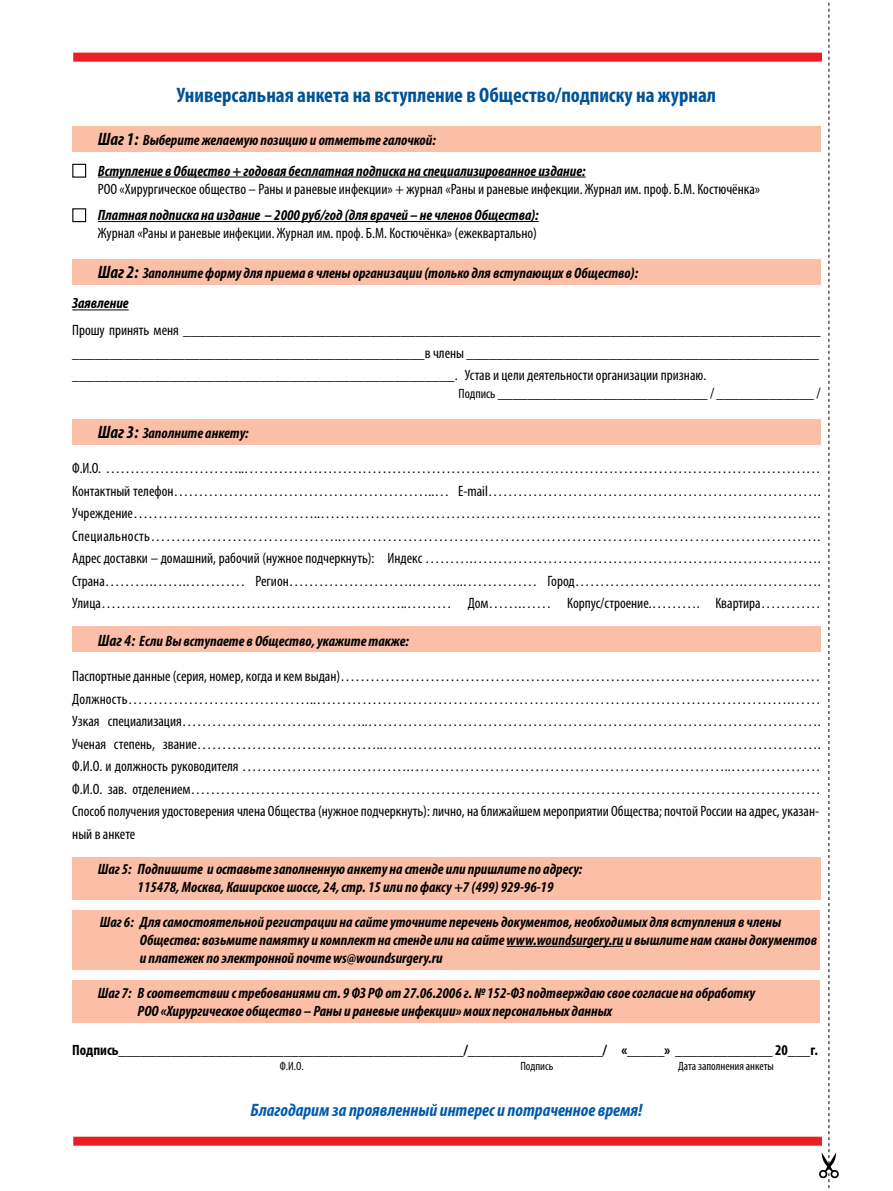
<style>
.page{position:relative;width:893px;height:1191px;background:#fff}
.page>*{position:absolute;margin:0;border:0;box-sizing:border-box;transform-origin:0 0}
.t1{font:700 condensed 21px "Myriad Pro";color:#005398}
.t2{font:italic 700 condensed 18px "Myriad Pro";color:#005baa}
.t3{font:condensed 15px/22.5px "Myriad Pro";color:#000;text-align:justify}
.t4{font:italic 700 condensed 15px/18px "Myriad Pro";color:#000}
.t5{font:700 condensed 15px "Myriad Pro";color:#000}
.t6{font:condensed 12px "Myriad Pro";color:#000}
.s1{font-size:18px}
.s2{font-size:13.5px}
.s3{font-size:16.5px}
</style>
<div class="page">
<div style="left:72px;top:419px;width:749px;height:25px;background:#fbbea7"></div>
<div style="left:72px;top:126px;width:749px;height:25px;background:#fbbea7"></div>
<div style="left:72px;top:259px;width:749px;height:25px;background:#fbbea7"></div>
<div style="left:72px;top:626px;width:749px;height:26px;background:#fbbea7"></div>
<div style="left:72px;top:857px;width:749px;height:42px;background:#fbbea7"></div>
<div style="left:72px;top:910px;width:748px;height:59px;background:#fbbea7"></div>
<div style="left:72px;top:980px;width:748px;height:43px;background:#fbbea7"></div>
<svg style="left:818px;top:2px;width:21px;height:1187px"></svg>
<div style="left:73px;top:1136px;width:749px;height:9px;background:#ed1d24"></div>
<div style="left:73px;top:53px;width:749px;height:9px;background:#ed1d24"></div>
<hr style="left:98px;top:177px;width:488px;height:1px;background:#000">
<hr style="left:98px;top:221px;width:441px;height:1px;background:#000">
<hr style="left:72px;top:309px;width:57px;height:1px;background:#000">
<hr style="left:507px;top:946px;width:116px;height:1px;background:#000">
<div style="left:72px;top:164px;width:14px;height:14px;border:1px solid #000"></div>
<div style="left:72px;top:208px;width:14px;height:14px;border:1px solid #000"></div>
<h1 class="t1" style="left:177px;top:81px;width:541px">Универсальная анкета на вступление в Общество/подписку на журнал</h1>
<p class="t4" style="left:98px;top:124px;width:489px;line-height:30.8px"><span class="s1">Шаг 1:</span> Выберите желаемую позицию и отметьте галочкой:<br>Вступление в Общество + годовая бесплатная подписка на специализированное издание:</p>
<p class="t3" style="left:98px;top:177px;width:664px">РОО «Хирургическое общество – Раны и раневые инфекции» + журнал «Раны и раневые инфекции. Журнал им. проф. Б.М. Костючёнка»</p>
<p class="t4" style="left:98px;top:206px;width:442px">Платная подписка на издание – 2000 руб/год (для врачей – не членов Общества):</p>
<p class="t3" style="left:98px;top:222px;width:441px">Журнал «Раны и раневые инфекции. Журнал им. проф. Б.М. Костючёнка» (ежеквартально)</p>
<p class="t4" style="left:72px;top:257px;width:567px;line-height:30.8px;text-indent:26px"><span class="s1">Шаг 2:</span> Заполните форму для приема в члены организации (только для вступающих в Общество):<br>Заявление</p>
<p class="t3" style="left:72px;top:319px;width:750px">Прошу принять меня _____________________________________________________________________________________ _______________________________________________в члены _______________________________________________ ___________________________________________________. Устав и цели деятельности организации признаю.</p>
<p class="t3" style="left:458px;top:382px;width:364px"><span class="s2">Подпись</span> ____________________________ / _____________ /</p>
<p class="t4" style="left:98px;top:423px;width:152px"><span class="s1">Шаг 3:</span> Заполните анкету:</p>
<p class="t3" style="left:72px;top:457px;width:750px">Ф.И.О. ………………………..……………………………………………………………………………………………………… Контактный телефон……………………………………………..… E-mail………………………………………………………….<br>Учреждение………………………………..……………………………………………………………………………………….<br>Специальность………………………………..………………………………………………………………………………….<br>Адрес доставки – домашний, рабочий (нужное подчеркнуть): Индекс ……….…………………………………………………………….<br>Страна……….…….………… Регион…………………….………..…………… Город…………………………….…………….<br>Улица……………………………………………………..……… Дом…….…… Корпус/строение.………. Квартира…………</p>
<p class="t4" style="left:98px;top:631px;width:313px"><span class="s3">Шаг 4:</span> Если Вы вступаете в Общество, укажите также:</p>
<p class="t3" style="left:72px;top:665px;width:750px">Паспортные данные (серия, номер, когда и кем выдан)…………………………………………………………………………………… Должность………………………………..………………………………………………………………………………….…… Узкая специализация………………………………..……………………………………………………………………………….<br>Ученая степень, звание………………………………..…………………………………………………………………………….<br>Ф.И.О. и должность руководителя …………………………….………………………………………………………..……………… Ф.И.О. зав. отделением……………………………………………………………………………………………………………… Способ получения удостоверения члена Общества (нужное подчеркнуть): лично, на ближайшем мероприятии Общества; почтой России на адрес, указан&shy;ный в анкете</p>
<p class="t4" style="left:138px;top:859px;width:446px;text-indent:-40px">Шаг 5: Подпишите и оставьте заполненную анкету на стенде или пришлите по адресу:<br>115478, Москва, Каширское шоссе, 24, стр. 15 или по факсу +7 (499) 929-96-19</p>
<p class="t4" style="left:140px;top:912px;width:679px;text-indent:-40px">Шаг 6: Для самостоятельной регистрации на сайте уточните перечень документов, необходимых для вступления в члены<br>Общества: возьмите памятку и комплект на стенде или на сайте www.woundsurgery.ru и вышлите нам сканы документов и платежек по электронной почте ws@woundsurgery.ru</p>
<p class="t4" style="left:138px;top:983px;width:619px;text-indent:-40px">Шаг 7: В соответствии с требованиями ст. 9 ФЗ РФ от 27.06.2006 г. № 152-ФЗ подтверждаю свое согласие на обработку<br>РОО «Хирургическое общество – Раны и раневые инфекции» моих персональных данных</p>
<p class="t5" style="left:72px;top:1041px;width:747px">Подпись______________________________________________/__________________/ «_____» _____________ 20___г.</p>
<p class="t6" style="left:280px;top:1059px;width:25px">Ф.И.О.</p>
<p class="t6" style="left:520px;top:1059px;width:34px">Подпись</p>
<p class="t6" style="left:678px;top:1059px;width:97px">Дата заполнения анкеты</p>
<p class="t2" style="left:251px;top:1098px;width:393px">Благодарим за проявленный интерес и потраченное время!</p>
</div>
